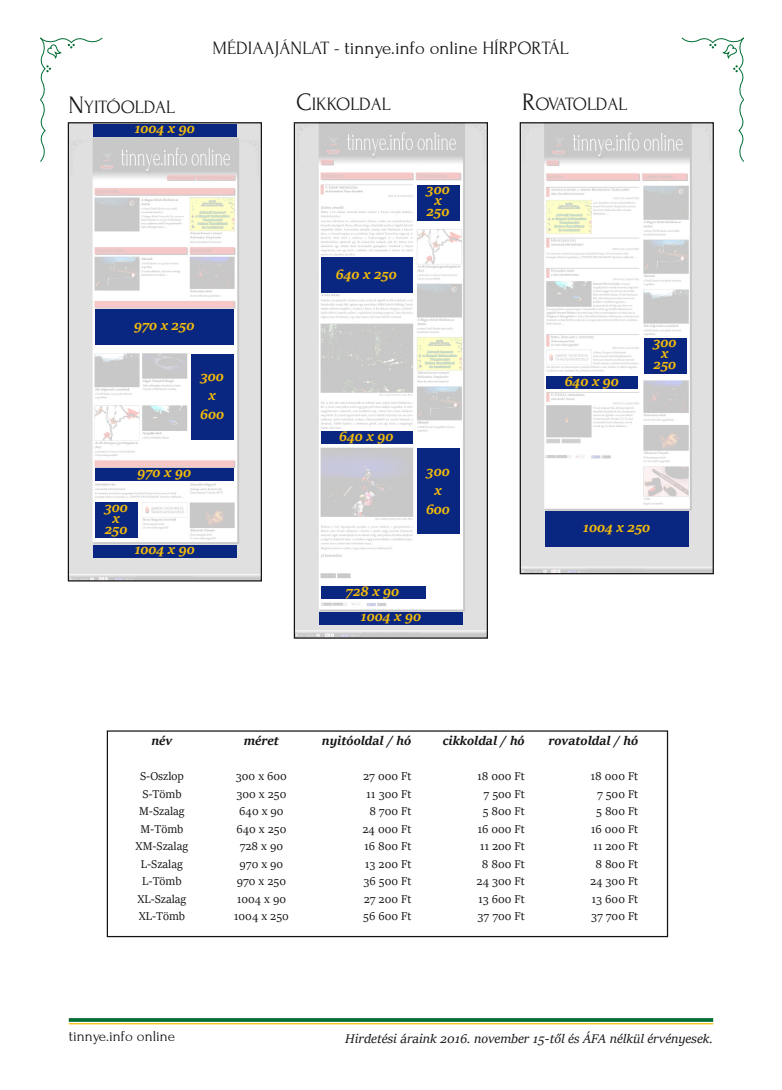
<style>
.page{position:relative;width:782px;height:1090px;background:#fff}
.page>*{position:absolute;margin:0;border:0;box-sizing:border-box;transform-origin:0 0}
.t1{font:18.75px "Forum";color:#161413}
.t2{font:18.75px "Forum";letter-spacing:-.025em;color:#161413}
.t3{font:italic 700 15px/11px "Sitka Heading";color:#f7bd07;text-align:center;scale:.96 1}
.t4{font:15px "Forum";color:#161413}
.t5{font:italic 13.75px "Sitka Heading";color:#161413}
.t6{font:italic 700 13.75px "Sitka Heading";color:#161413}
.t7{font:12.5px/17.5px "Sitka Heading";color:#161413;text-align:center;scale:.96 1}
.s1{font-size:25px}
</style>
<div class="page">
<svg style="left:681px;top:38px;width:63px;height:124px"></svg>
<svg style="left:69px;top:1018px;width:644px;height:4px;background:#127640"></svg>
<hr style="left:69px;top:1023px;width:644px;height:1px;background:#f7bd07">
<svg style="left:40px;top:38px;width:63px;height:124px"></svg>
<img style="left:70px;top:124px;width:190px;height:455px">
<div style="left:68px;top:122px;width:194px;height:459px;border:1px solid #161413"></div>
<div style="left:107px;top:730px;width:561px;height:207px;border:1px solid #161413"></div>
<div style="left:189px;top:352px;width:46px;height:106px;background:#fff"></div>
<div style="left:191px;top:354px;width:43px;height:85px;background:#092781"></div>
<div style="left:95px;top:468px;width:139px;height:13px;background:#092781"></div>
<div style="left:95px;top:502px;width:43px;height:36px;background:#092781"></div>
<div style="left:95px;top:309px;width:139px;height:36px;background:#092781"></div>
<div style="left:93px;top:124px;width:144px;height:13px;background:#092781"></div>
<div style="left:93px;top:545px;width:144px;height:13px;background:#092781"></div>
<img style="left:521px;top:124px;width:191px;height:448px">
<div style="left:519px;top:122px;width:195px;height:452px;border:1px solid #161413"></div>
<div style="left:545px;top:511px;width:143px;height:36px;background:#092781"></div>
<svg style="left:642px;top:337px;width:46px;height:41px"></svg>
<div style="left:644px;top:338px;width:43px;height:35px;background:#092781"></div>
<div style="left:546px;top:376px;width:92px;height:13px;background:#092781"></div>
<img style="left:296px;top:124px;width:190px;height:513px">
<div style="left:294px;top:122px;width:194px;height:517px;border:1px solid #161413"></div>
<div style="left:416px;top:433px;width:46px;height:92px;background:#fff"></div>
<div style="left:321px;top:431px;width:91px;height:13px;background:#092781"></div>
<div style="left:319px;top:612px;width:144px;height:13px;background:#092781"></div>
<div style="left:321px;top:258px;width:91px;height:35px;background:#092781"></div>
<div style="left:416px;top:182px;width:46px;height:46px;background:#fff"></div>
<div style="left:417px;top:185px;width:43px;height:36px;background:#092781"></div>
<div style="left:321px;top:586px;width:104px;height:13px;background:#092781"></div>
<div style="left:417px;top:448px;width:43px;height:86px;background:#092781"></div>
<h1 class="t1" style="left:212px;top:38px;width:357px">MÉDIAAJÁNLAT - tinnye.info online HÍRPORTÁL</h1>
<h1 class="t1" style="left:68px;top:97px;width:108px"><span class="s1">N</span>YITÓOLDAL</h1>
<h1 class="t1" style="left:296px;top:94px;width:96px"><span class="s1">C</span>IKKOLDAL</h1>
<h1 class="t2" style="left:522px;top:94px;width:107px"><span class="s1">R</span>OVATOLDAL</h1>
<p class="t3" style="left:134px;top:124px;width:64px">1004 x 90</p>
<p class="t3" style="left:134px;top:320px;width:64px">970 x 250</p>
<p class="t3" style="left:200px;top:368px;width:26px;line-height:18.8px">300 x<br>600</p>
<p class="t3" style="left:104px;top:502px;width:26px">300 x<br>250</p>
<p class="t3" style="left:137px;top:468px;width:57px">970 x 90</p>
<p class="t3" style="left:134px;top:544px;width:64px">1004 x 90</p>
<p class="t3" style="left:336px;top:270px;width:65px">640 x 250</p>
<p class="t3" style="left:426px;top:185px;width:26px">300 x<br>250</p>
<p class="t3" style="left:339px;top:432px;width:58px">640 x 90</p>
<p class="t3" style="left:426px;top:463px;width:26px;line-height:18.8px">300 x<br>600</p>
<p class="t3" style="left:346px;top:586px;width:57px">728 x 90</p>
<p class="t3" style="left:360px;top:612px;width:64px">1004 x 90</p>
<p class="t3" style="left:564px;top:377px;width:58px">640 x 90</p>
<p class="t3" style="left:653px;top:338px;width:26px">300 x<br>250</p>
<p class="t3" style="left:583px;top:522px;width:72px">1004 x 250</p>
<p class="t6" style="left:151px;top:735px;width:22px">név</p>
<p class="t7" style="left:136px;top:768px;width:56px">S‐Oszlop<br>S‐Tömb<br>M‐Szalag<br>M‐Tömb<br>XM‐Szalag<br>L‐Szalag<br>L‐Tömb<br>XL‐Szalag<br>XL‐Tömb</p>
<p class="t6" style="left:244px;top:735px;width:37px">méret</p>
<p class="t7" style="left:234px;top:768px;width:59px">300 x 600<br>300 x 250<br>640 x 90<br>640 x 250<br>728 x 90<br>970 x 90<br>970 x 250<br>1004 x 90<br>1004 x 250</p>
<p class="t6" style="left:322px;top:735px;width:91px">nyitóoldal / hó</p>
<p class="t7" style="left:362px;top:768px;width:52px">27 000 Ft<br>11 300 Ft<br>8 700 Ft<br>24 000 Ft<br>16 800 Ft<br>13 200 Ft<br>36 500 Ft<br>27 200 Ft<br>56 600 Ft</p>
<p class="t6" style="left:443px;top:735px;width:83px">cikkoldal / hó</p>
<p class="t7" style="left:476px;top:768px;width:52px">18 000 Ft<br>7 500 Ft<br>5 800 Ft<br>16 000 Ft<br>11 200 Ft<br>8 800 Ft<br>24 300 Ft<br>13 600 Ft<br>37 700 Ft</p>
<p class="t6" style="left:548px;top:735px;width:91px">rovatoldal / hó</p>
<p class="t7" style="left:590px;top:768px;width:52px">18 000 Ft<br>7 500 Ft<br>5 800 Ft<br>16 000 Ft<br>11 200 Ft<br>8 800 Ft<br>24 300 Ft<br>13 600 Ft<br>37 700 Ft</p>
<p class="t4" style="left:69px;top:1028px;width:108px">tinnye.info online</p>
<p class="t5" style="left:345px;top:1033px;width:369px">Hirdetési áraink 2016. november 15‐től és ÁFA nélkül érvényesek.</p>
</div>
